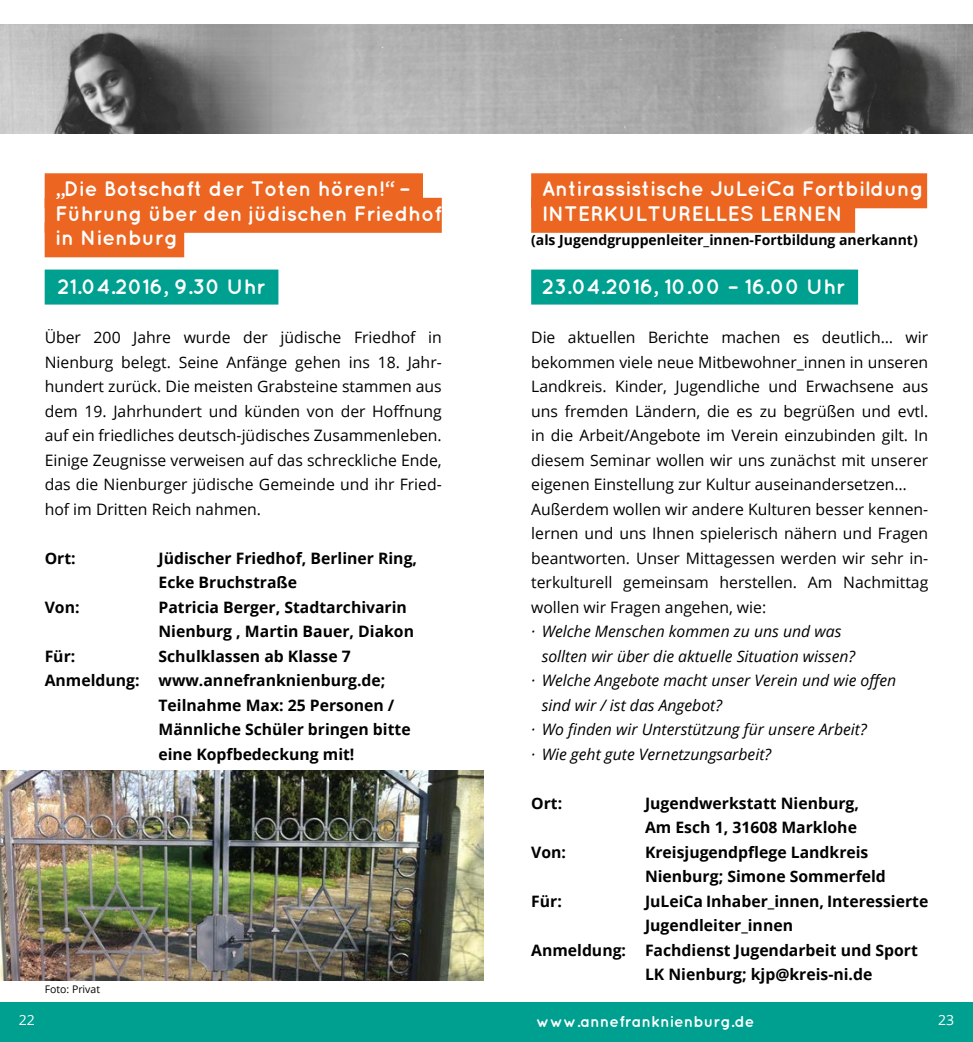
<style>
.page{position:relative;width:973px;height:1042px;background:#fff}
.page>*{position:absolute;margin:0;border:0;box-sizing:border-box;transform-origin:0 0}
.t1{font:700 21px/24.5px "Quicksand";color:#fff}
.t2{font:15.75px/24.5px "Open Sans";color:#000;text-align:justify}
.t3{font:700 15.75px/24.5px "Open Sans";color:#000}
.t4{font:italic 15.75px "Open Sans";color:#000}
.t5{font:700 15.75px "Quicksand";color:#fff}
.t6{font:700 14px "Open Sans";color:#000}
.t7{font:14px "Open Sans";color:#fff}
.t8{font:10.5px "Open Sans";color:#000}
</style>
<div class="page">
<div style="left:0;top:1002px;width:972px;height:40px;background:#00a091"></div>
<img style="left:0;top:25px;width:972px;height:109px">
<div style="left:45px;top:173px;width:378px;height:35px;background:#ec6622"></div>
<div style="left:45px;top:198px;width:396px;height:35px;background:#ec6622"></div>
<div style="left:45px;top:222px;width:139px;height:35px;background:#ec6622"></div>
<div style="left:45px;top:270px;width:233px;height:35px;background:#00a091"></div>
<div style="left:531px;top:173px;width:395px;height:35px;background:#ec6622"></div>
<div style="left:531px;top:198px;width:324px;height:35px;background:#ec6622"></div>
<div style="left:531px;top:270px;width:326px;height:35px;background:#00a091"></div>
<img style="left:0;top:770px;width:484px;height:210px">
<h1 class="t1" style="left:55px;top:176px;width:388px">„Die Botschaft der Toten hören!“ –<br>Führung über den jüdischen Friedhof in Nienburg</h1>
<h1 class="t1" style="left:57px;top:274px;width:210px">21.04.2016, 9.30 Uhr</h1>
<p class="t2" style="left:45px;top:325px;width:398px">Über 200 Jahre wurde der jüdische Friedhof in Nienburg belegt. Seine Anfänge gehen ins 18. Jahr&shy;hundert zurück. Die meisten Grabsteine stammen aus dem 19. Jahrhundert und künden von der Hoffnung auf ein friedliches deutsch-jüdisches Zusammenleben.<br>Einige Zeugnisse verweisen auf das schreckliche Ende, das die Nienburger jüdische Gemeinde und ihr Fried&shy;hof im Dritten Reich nahmen.</p>
<p class="t3" style="left:45px;top:545px;width:33px">Ort:</p>
<p class="t3" style="left:158px;top:545px;width:260px">Jüdischer Friedhof, Berliner Ring,<br>Ecke Bruchstraße</p>
<p class="t3" style="left:45px;top:594px;width:36px">Von:</p>
<p class="t3" style="left:158px;top:594px;width:257px">Patricia Berger, Stadtarchivarin<br>Nienburg , Martin Bauer, Diakon</p>
<p class="t3" style="left:45px;top:643px;width:32px">Für:</p>
<p class="t3" style="left:158px;top:643px;width:194px">Schulklassen ab Klasse 7</p>
<p class="t3" style="left:45px;top:668px;width:342px">Anmeldung: www.annefranknienburg.de;</p>
<p class="t3" style="left:158px;top:692px;width:237px">Teilnahme Max: 25 Personen /</p>
<p class="t3" style="left:158px;top:717px;width:254px">Männliche Schüler bringen bitte</p>
<p class="t3" style="left:158px;top:741px;width:197px">eine Kopfbedeckung mit!</p>
<p class="t8" style="left:45px;top:982px;width:57px">Foto: Privat</p>
<h1 class="t1" style="left:541px;top:176px;width:383px">Antirassistische JuLeiCa Fortbildung<br>INTERKULTURELLES LERNEN</h1>
<p class="t6" style="left:531px;top:230px;width:388px">(als Jugendgruppenleiter_innen-Fortbildung anerkannt)</p>
<h1 class="t1" style="left:541px;top:274px;width:305px">23.04.2016, 10.00 – 16.00 Uhr</h1>
<p class="t2" style="left:531px;top:325px;width:398px;text-align:left">Die aktuellen Berichte machen es deutlich… wir bekommen viele neue Mitbewohner_innen in unseren Landkreis. Kinder, Jugendliche und Erwachsene aus uns fremden Ländern, die es zu begrüßen und evtl. in die Arbeit/Angebote im Verein einzubinden gilt. In diesem Seminar wollen wir uns zunächst mit unserer eigenen Einstellung zur Kultur auseinandersetzen… Außerdem wollen wir andere Kulturen besser kennen&shy;lernen und uns Ihnen spielerisch nähern und Fragen beantworten. Unser Mittagessen werden wir sehr in&shy;terkulturell gemeinsam herstellen. Am Nachmittag wollen wir Fragen angehen, wie:</p>
<p class="t4" style="left:531px;top:621px;width:312px">· Welche Menschen kommen zu uns und was</p>
<p class="t4" style="left:541px;top:645px;width:315px">sollten wir über die aktuelle Situation wissen?</p>
<p class="t4" style="left:531px;top:670px;width:366px">· Welche Angebote macht unser Verein und wie offen</p>
<p class="t4" style="left:541px;top:694px;width:182px">sind wir / ist das Angebot?</p>
<p class="t4" style="left:531px;top:719px;width:337px">· Wo finden wir Unterstützung für unsere Arbeit?</p>
<p class="t4" style="left:531px;top:743px;width:241px">· Wie geht gute Vernetzungsarbeit?</p>
<p class="t3" style="left:531px;top:790px;width:33px">Ort:</p>
<p class="t3" style="left:645px;top:790px;width:215px">Jugendwerkstatt Nienburg,<br>Am Esch 1, 31608 Marklohe</p>
<p class="t3" style="left:531px;top:839px;width:36px">Von:</p>
<p class="t3" style="left:645px;top:839px;width:242px">Kreisjugendpflege Landkreis<br>Nienburg; Simone Sommerfeld</p>
<p class="t3" style="left:531px;top:888px;width:32px">Für:</p>
<p class="t3" style="left:645px;top:888px;width:285px">JuLeiCa Inhaber_innen, Interessierte</p>
<p class="t3" style="left:645px;top:913px;width:149px">Jugendleiter_innen</p>
<p class="t3" style="left:531px;top:937px;width:388px">Anmeldung: Fachdienst Jugendarbeit und Sport</p>
<p class="t3" style="left:645px;top:962px;width:229px">LK Nienburg; kjp@kreis-ni.de</p>
<p class="t7" style="left:19px;top:1010px;width:18px">22</p>
<p class="t5" style="left:536px;top:1012px;width:220px">www.annefranknienburg.de</p>
<p class="t7" style="left:938px;top:1010px;width:18px">23</p>
</div>
